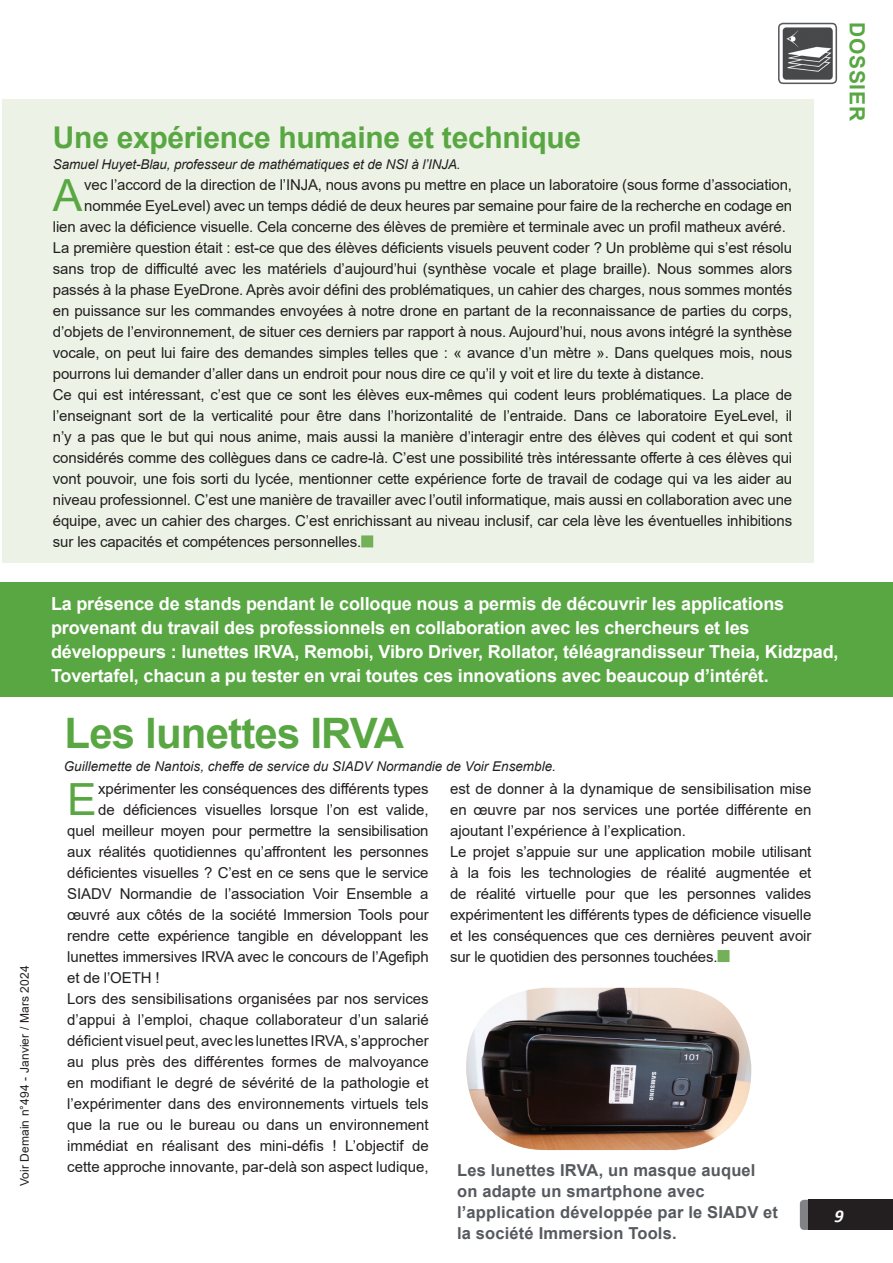
<style>
.page{position:relative;width:893px;height:1263px;background:#fff}
.page>*{position:absolute;margin:0;border:0;box-sizing:border-box;transform-origin:0 0}
.t1{font:44.4px "Arial";color:#59a743}
.t2{font:700 42px "Arial";letter-spacing:-.02em;color:#59a743}
.t3{font:700 30px "Arial";letter-spacing:-.01em;color:#59a743}
.t4{font:700 21px "Arial";letter-spacing:.035em;color:#59a743}
.t5{font:700 18px/24px "Arial";letter-spacing:-.01em;color:#fff}
.t6{font:italic 700 18px "Calibri";color:#fff}
.t7{font:700 16.5px/21px "Arial";letter-spacing:.01em;color:#56595e}
.t8{font:15px/21px "Arial";letter-spacing:-.01em;color:#231f20}
.t9{font:italic 13.5px "Arial";color:#231f20}
.t10{font:12px "Arial";letter-spacing:.01em;color:#231f20}
</style>
<div class="page">
<svg style="left:800px;top:1200px;width:9px;height:30px"></svg>
<div style="left:809px;top:1200px;width:84px;height:30px;background:#231f20"></div>
<img style="left:782px;top:27px;width:51px;height:53px">
<div style="left:778px;top:23px;width:59px;height:61px;border:2px solid #56595e;border-radius:4px"></div>
<div style="left:717px;top:950px;width:12px;height:12px;background:#74b057;border:1px solid #74b057"></div>
<div style="left:0;top:582px;width:893px;height:115px;background:#59a743"></div>
<img style="left:466px;top:988px;width:285px;height:162px">
<div style="left:2px;top:99px;width:812px;height:464px;background:#ecf3e6"></div>
<div style="left:361px;top:535px;width:12px;height:12px;background:#74b057;border:1px solid #74b057"></div>
<p class="t10" style="left:16px;top:1186px;width:222px;rotate:-90deg">Voir Demain n°494 - Janvier / Mars 2024</p>
<h3 class="t3" style="left:53px;top:117px;width:530px">Une expérience humaine et technique</h3>
<p class="t9" style="left:53px;top:156px;width:409px">Samuel Huyet-Blau, professeur de mathématiques et de NSI à l’INJA.</p>
<h1 class="t1" style="left:53px;top:165px;width:31px">A</h1>
<p class="t8" style="left:84px;top:175px;width:709px">vec l’accord de la direction de l’INJA, nous avons pu mettre en place un laboratoire (sous forme d’association,</p>
<p class="t8" style="left:84px;top:196px;width:709px">nommée EyeLevel) avec un temps dédié de deux heures par semaine pour faire de la recherche en codage en</p>
<p class="t8" style="left:53px;top:217px;width:734px">lien avec la déficience visuelle. Cela concerne des élèves de première et terminale avec un profil matheux avéré.</p>
<p class="t8" style="left:53px;top:238px;width:741px">La première question était : est-ce que des élèves déficients visuels peuvent coder ? Un problème qui s’est résolu</p>
<p class="t8" style="left:53px;top:259px;width:741px">sans trop de difficulté avec les matériels d’aujourd’hui (synthèse vocale et plage braille). Nous sommes alors</p>
<p class="t8" style="left:53px;top:280px;width:741px">passés à la phase EyeDrone. Après avoir défini des problématiques, un cahier des charges, nous sommes montés</p>
<p class="t8" style="left:53px;top:301px;width:741px">en puissance sur les commandes envoyées à notre drone en partant de la reconnaissance de parties du corps,</p>
<p class="t8" style="left:53px;top:322px;width:741px">d’objets de l’environnement, de situer ces derniers par rapport à nous. Aujourd’hui, nous avons intégré la synthèse</p>
<p class="t8" style="left:53px;top:343px;width:741px">vocale, on peut lui faire des demandes simples telles que : « avance d’un mètre ». Dans quelques mois, nous</p>
<p class="t8" style="left:53px;top:364px;width:653px">pourrons lui demander d’aller dans un endroit pour nous dire ce qu’il y voit et lire du texte à distance.</p>
<p class="t8" style="left:53px;top:385px;width:741px">Ce qui est intéressant, c’est que ce sont les élèves eux-mêmes qui codent leurs problématiques. La place de</p>
<p class="t8" style="left:53px;top:406px;width:741px">l’enseignant sort de la verticalité pour être dans l’horizontalité de l’entraide. Dans ce laboratoire EyeLevel, il</p>
<p class="t8" style="left:53px;top:427px;width:741px">n’y a pas que le but qui nous anime, mais aussi la manière d’interagir entre des élèves qui codent et qui sont</p>
<p class="t8" style="left:53px;top:448px;width:741px">considérés comme des collègues dans ce cadre-là. C’est une possibilité très intéressante offerte à ces élèves qui</p>
<p class="t8" style="left:53px;top:469px;width:741px">vont pouvoir, une fois sorti du lycée, mentionner cette expérience forte de travail de codage qui va les aider au</p>
<p class="t8" style="left:53px;top:490px;width:741px">niveau professionnel. C’est une manière de travailler avec l’outil informatique, mais aussi en collaboration avec une</p>
<p class="t8" style="left:53px;top:511px;width:741px">équipe, avec un cahier des charges. C’est enrichissant au niveau inclusif, car cela lève les éventuelles inhibitions</p>
<p class="t8" style="left:53px;top:532px;width:310px">sur les capacités et compétences personnelles.</p>
<h3 class="t4" style="left:872px;top:22px;width:100px;rotate:90deg">Dossier</h3>
<p class="t5" style="left:51px;top:591px;width:789px">La présence de stands pendant le colloque nous a permis de découvrir les applications provenant du travail des professionnels en collaboration avec les chercheurs et les développeurs : lunettes IRVA, Remobi, Vibro Driver, Rollator, téléagrandisseur Theia, Kidzpad, Tovertafel, chacun a pu tester en vrai toutes ces innovations avec beaucoup d’intérêt.</p>
<h2 class="t2" style="left:65px;top:704px;width:341px">Les lunettes IRVA</h2>
<p class="t9" style="left:64px;top:758px;width:494px">Guillemette de Nantois, cheffe de service du SIADV Normandie de Voir Ensemble.</p>
<h1 class="t1" style="left:67px;top:769px;width:31px">E</h1>
<p class="t8" style="left:98px;top:778px;width:332px">xpérimenter les conséquences des différents types</p>
<p class="t8" style="left:450px;top:778px;width:363px">est de donner à la dynamique de sensibilisation mise en œuvre par nos services une portée différente en ajoutant l’expérience à l’explication.<br>Le projet s’appuie sur une application mobile utilisant à la fois les technologies de réalité augmentée et de réalité virtuelle pour que les personnes valides expérimentent les différents types de déficience visuelle et les conséquences que ces dernières peuvent avoir sur le quotidien des personnes touchées.</p>
<p class="t8" style="left:98px;top:799px;width:332px">de déficiences visuelles lorsque l’on est valide,</p>
<p class="t8" style="left:67px;top:820px;width:363px">quel meilleur moyen pour permettre la sensibilisation</p>
<p class="t8" style="left:67px;top:841px;width:363px">aux réalités quotidiennes qu’affrontent les personnes</p>
<p class="t8" style="left:67px;top:862px;width:363px">déficientes visuelles ? C’est en ce sens que le service</p>
<p class="t8" style="left:67px;top:883px;width:363px">SIADV Normandie de l’association Voir Ensemble a</p>
<p class="t8" style="left:67px;top:904px;width:363px">œuvré aux côtés de la société Immersion Tools pour</p>
<p class="t8" style="left:67px;top:925px;width:363px">rendre cette expérience tangible en développant les</p>
<p class="t8" style="left:67px;top:946px;width:363px">lunettes immersives IRVA avec le concours de l’Agefiph</p>
<p class="t8" style="left:67px;top:967px;width:94px">et de l’OETH !</p>
<p class="t8" style="left:67px;top:988px;width:363px">Lors des sensibilisations organisées par nos services</p>
<p class="t8" style="left:67px;top:1009px;width:363px">d’appui à l’emploi, chaque collaborateur d’un salarié</p>
<p class="t8" style="left:67px;top:1030px;width:363px">déficient visuel peut, avec les lunettes IRVA, s’approcher</p>
<p class="t8" style="left:67px;top:1051px;width:363px">au plus près des différentes formes de malvoyance</p>
<p class="t8" style="left:67px;top:1072px;width:363px">en modifiant le degré de sévérité de la pathologie et</p>
<p class="t8" style="left:67px;top:1093px;width:363px">l’expérimenter dans des environnements virtuels tels</p>
<p class="t8" style="left:67px;top:1114px;width:363px">que la rue ou le bureau ou dans un environnement</p>
<p class="t8" style="left:67px;top:1135px;width:363px">immédiat en réalisant des mini-défis ! L’objectif de</p>
<p class="t8" style="left:67px;top:1156px;width:363px">cette approche innovante, par-delà son aspect ludique,</p>
<p class="t7" style="left:457px;top:1159px;width:322px">Les lunettes IRVA, un masque auquel on adapte un smartphone avec l’application développée par le SIADV et la société Immersion Tools.</p>
<p class="t6" style="left:834px;top:1203px;width:11px">9</p>
</div>
